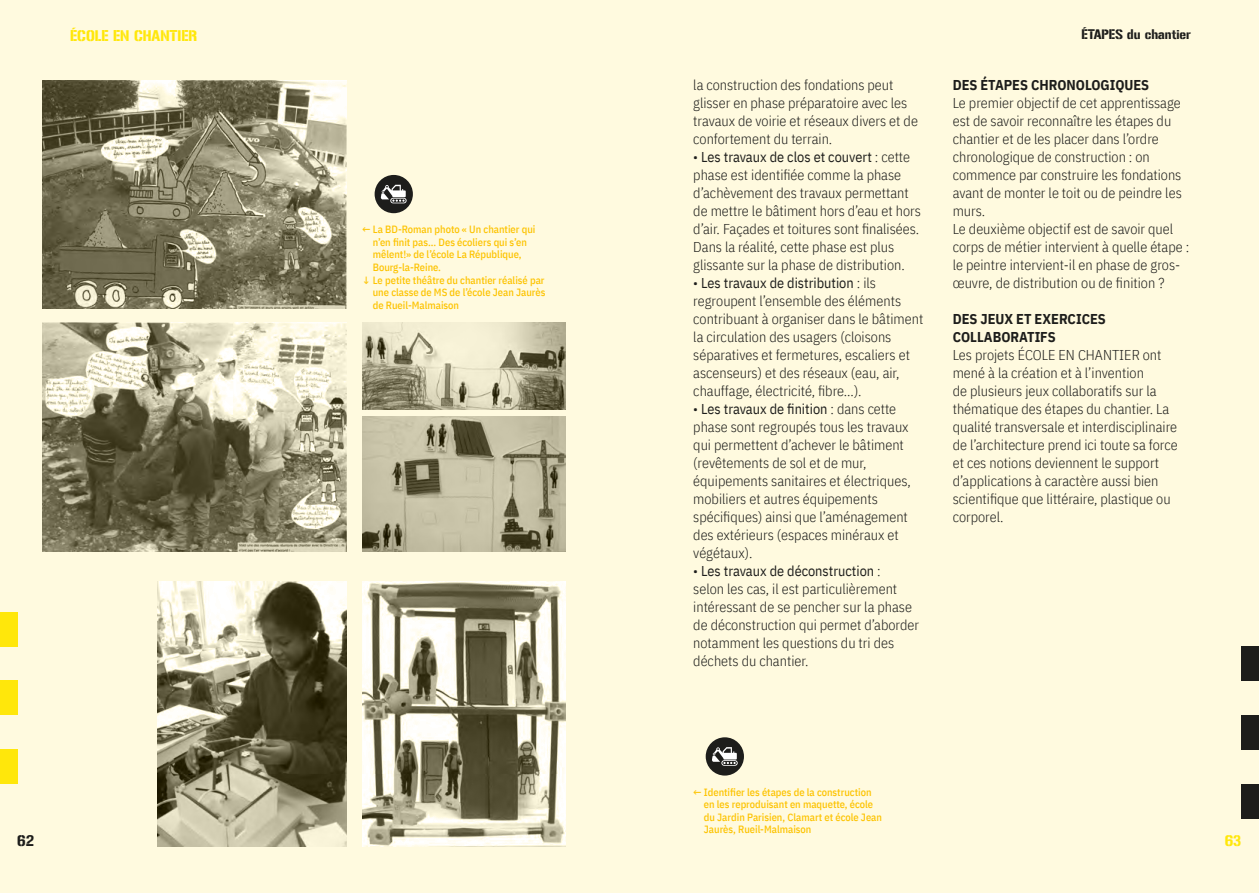
<style>
.page{position:relative;width:1259px;height:893px;background:#fffadf}
.page>*{position:absolute;margin:0;border:0;box-sizing:border-box;transform-origin:0 0}
.t1{font:300 14.25px/18px "IBM Plex Sans Cond";color:#1d1d1b}
.t2{font:700 14.25px/18px "IBM Plex Sans Cond";color:#1d1d1b}
.t3{font:13.5px "Gunplay";color:#ffe70b}
.t4{font:13.5px "Gunplay";color:#1d1d1b}
.t5{font:12px "Gunplay";color:#1d1d1b}
.t6{font:500 10.5px/12.6px "IBM Plex Sans Cond";color:#fdc300}
.s1{font-weight:400}
</style>
<div class="page">
<img style="left:362px;top:323px;width:204px;height:87px">
<img style="left:362px;top:417px;width:204px;height:134px">
<img style="left:43px;top:80px;width:303px;height:229px">
<img style="left:43px;top:323px;width:303px;height:228px">
<img style="left:362px;top:582px;width:204px;height:264px">
<img style="left:158px;top:582px;width:188px;height:264px">
<div style="left:1242px;top:784px;width:17px;height:34px;background:#1d1d1b"></div>
<div style="left:1242px;top:715px;width:17px;height:34px;background:#1d1d1b"></div>
<div style="left:1242px;top:646px;width:17px;height:35px;background:#1d1d1b"></div>
<div style="left:0;top:749px;width:17px;height:35px;background:#ffe70b"></div>
<div style="left:0;top:681px;width:17px;height:34px;background:#ffe70b"></div>
<div style="left:0;top:612px;width:17px;height:34px;background:#ffe70b"></div>
<div style="left:374px;top:175px;width:39px;height:38px;background:#1d1d1b;border-radius:50%"></div>
<svg style="left:381px;top:185px;width:25px;height:18px"></svg>
<div style="left:705px;top:737px;width:39px;height:39px;background:#1d1d1b;border-radius:50%"></div>
<svg style="left:712px;top:747px;width:25px;height:19px"></svg>
<p class="t3" style="left:68px;top:27px;width:129px">ÉCOLE EN CHANTIER</p>
<p class="t3" style="left:70px;top:27px;width:129px">ÉCOLE EN CHANTIER</p>
<p class="t6" style="left:362px;top:222px;width:175px">← La BD-Roman photo « Un chantier qui</p>
<p class="t6" style="left:373px;top:235px;width:156px">n’en finit pas... Des écoliers qui s’en</p>
<p class="t6" style="left:373px;top:248px;width:150px">mêlent!» de l’école La République,</p>
<p class="t6" style="left:373px;top:260px;width:70px">Bourg-la-Reine.</p>
<p class="t6" style="left:362px;top:273px;width:184px">↓ Le petite théâtre du chantier réalisé par</p>
<p class="t6" style="left:373px;top:285px;width:174px">une classe de MS de l’école Jean Jaurès</p>
<p class="t6" style="left:373px;top:298px;width:88px">de Rueil-Malmaison</p>
<p class="t1" style="left:693px;top:75px;width:226px">la construction des fondations peut glisser en phase préparatoire avec les travaux de voirie et réseaux divers et de confortement du terrain.</p>
<p class="t1" style="left:693px;top:147px;width:229px">• <span class="s1">Les travaux de clos et couvert</span> : cette phase est identifiée comme la phase d’achèvement des travaux permettant de mettre le bâtiment hors d’eau et hors d’air. Façades et toitures sont finalisées.<br>Dans la réalité, cette phase est plus glissante sur la phase de distribution.</p>
<p class="t1" style="left:693px;top:273px;width:231px">• <span class="s1">Les travaux de distribution</span> : ils regroupent l’ensemble des éléments contribuant à organiser dans le bâtiment la circulation des usagers (cloisons séparatives et fermetures, escaliers et ascenseurs) et des réseaux (eau, air, chauffage, électricité, fibre...).</p>
<p class="t1" style="left:693px;top:399px;width:219px">• <span class="s1">Les travaux de finition</span> : dans cette phase sont regroupés tous les travaux qui permettent d’achever le bâtiment (revêtements de sol et de mur, équipements sanitaires et électriques, mobiliers et autres équipements spécifiques) ainsi que l’aménagement des extérieurs (espaces minéraux et végétaux).</p>
<p class="t1" style="left:693px;top:561px;width:227px">• <span class="s1">Les travaux de déconstruction</span> :<br>selon les cas, il est particulièrement intéressant de se pencher sur la phase de déconstruction qui permet d’aborder notamment les questions du tri des déchets du chantier.</p>
<p class="t5" style="left:1081px;top:28px;width:111px">ÉTAPES du chantier</p>
<p class="t2" style="left:952px;top:75px;width:198px">DES ÉTAPES CHRONOLOGIQUES</p>
<p class="t1" style="left:952px;top:93px;width:238px">Le premier objectif de cet apprentissage est de savoir reconnaître les étapes du chantier et de les placer dans l’ordre chronologique de construction : on commence par construire les fondations avant de monter le toit ou de peindre les murs.<br>Le deuxième objectif est de savoir quel corps de métier intervient à quelle étape : le peintre intervient-il en phase de gros&shy;œuvre, de distribution ou de finition ?</p>
<p class="t2" style="left:952px;top:309px;width:155px">DES JEUX ET EXERCICES<br>COLLABORATIFS</p>
<p class="t1" style="left:952px;top:345px;width:226px">Les projets ÉCOLE EN CHANTIER ont mené à la création et à l’invention<br>de plusieurs jeux collaboratifs sur la thématique des étapes du chantier. La qualité transversale et interdisciplinaire de l’architecture prend ici toute sa force et ces notions deviennent le support d’applications à caractère aussi bien scientifique que littéraire, plastique ou corporel.</p>
<p class="t6" style="left:704px;top:785px;width:180px;text-indent:-11px">← Identifier les étapes de la construction en les reproduisant en maquette, école du Jardin Parisien, Clamart et école Jean Jaurès, Rueil-Malmaison</p>
<p class="t4" style="left:17px;top:833px;width:19px">62</p>
<p class="t3" style="left:1224px;top:833px;width:18px">63</p>
</div>
